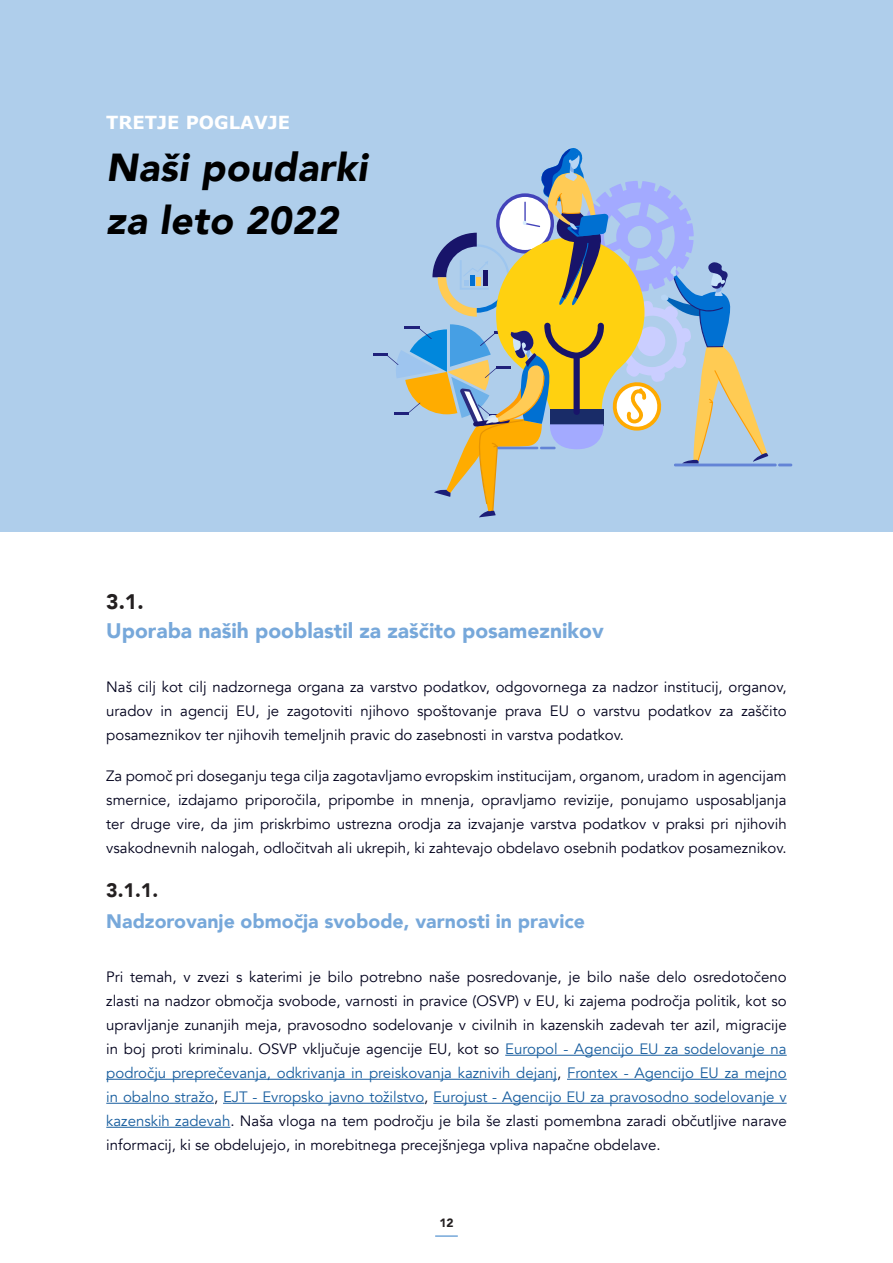
<style>
.page{position:relative;width:893px;height:1263px;background:#fff}
.page>*{position:absolute;margin:0;border:0;box-sizing:border-box;transform-origin:0 0}
.Chapter_Number{font:italic 900 39px "Avenir";letter-spacing:.01em;color:#000}
.EXC_Number{font:900 21px "Avenir";color:#77a8da}
.EXC_Number-2{font:900 21px "Avenir";color:#231f20}
.EXC_Number-3{font:900 19.5px/31.5px "Avenir";color:#77a8da}
.Chapter_Number-2{font:700 18px "Verdana";color:#fff}
.Body_text{font:15px/24px "Avenir";color:#01011c;text-align:justify}
.t1{font:900 12px "Avenir";color:#231f20}
.s1{color:#231f20}
.s2{color:#175d9e}
</style>
<div class="page">
<hr style="left:435px;top:1235px;width:23px;height:2px;background:#75a7d9">
<div style="left:0;top:0;width:893px;height:531px;background:#afceeb"></div>
<hr style="left:505px;top:1055px;width:282px;height:1px;background:#175d9e">
<hr style="left:106px;top:1079px;width:451px;height:1px;background:#175d9e">
<hr style="left:567px;top:1079px;width:220px;height:1px;background:#175d9e">
<hr style="left:106px;top:1103px;width:108px;height:1px;background:#175d9e">
<hr style="left:223px;top:1103px;width:201px;height:1px;background:#175d9e">
<hr style="left:433px;top:1103px;width:354px;height:1px;background:#175d9e">
<hr style="left:106px;top:1127px;width:124px;height:1px;background:#175d9e">
<svg style="left:373px;top:148px;width:395px;height:369px"></svg>
<hr style="left:674px;top:464px;width:103px;height:2px;background:#6384d6">
<svg style="left:778px;top:464px;width:14px;height:2px"></svg>
<p class="Chapter_Number-2" style="left:106px;top:110px;width:185px">TRETJE POGLAVJE</p>
<p class="Chapter_Number" style="left:106px;top:135px;width:263px">Naši poudarki</p>
<p class="Chapter_Number" style="left:106px;top:188px;width:234px">za leto 2022</p>
<p class="EXC_Number-2" style="left:106px;top:584px;width:39px">3.1.</p>
<p class="EXC_Number" style="left:106px;top:612px;width:499px">Uporaba naših pooblastil za zaščito posameznikov</p>
<p class="Body_text" style="left:106px;top:675px;width:682px">Naš cilj kot cilj nadzornega organa za varstvo podatkov, odgovornega za nadzor institucij, organov, uradov in agencij EU, je zagotoviti njihovo spoštovanje prava EU o varstvu podatkov za zaščito posameznikov ter njihovih temeljnih pravic do zasebnosti in varstva podatkov.</p>
<p class="Body_text" style="left:106px;top:764px;width:682px">Za pomoč pri doseganju tega cilja zagotavljamo evropskim institucijam, organom, uradom in agencijam smernice, izdajamo priporočila, pripombe in mnenja, opravljamo revizije, ponujamo usposabljanja ter druge vire, da jim priskrbimo ustrezna orodja za izvajanje varstva podatkov v praksi pri njihovih vsakodnevnih nalogah, odločitvah ali ukrepih, ki zahtevajo obdelavo osebnih podatkov posameznikov.</p>
<p class="EXC_Number-3" style="left:106px;top:874px;width:480px"><span class="s1">3.1.1.<br></span>Nadzorovanje območja svobode, varnosti in pravice</p>
<p class="Body_text" style="left:106px;top:965px;width:682px">Pri temah, v zvezi s katerimi je bilo potrebno naše posredovanje, je bilo naše delo osredotočeno zlasti na nadzor območja svobode, varnosti in pravice (OSVP) v EU, ki zajema področja politik, kot so upravljanje zunanjih meja, pravosodno sodelovanje v civilnih in kazenskih zadevah ter azil, migracije in boj proti kriminalu. OSVP vključuje agencije EU, kot so <span class="s2">Europol - Agencijo EU za sodelovanje na področju preprečevanja, odkrivanja in preiskovanja kaznivih dejanj</span>, <span class="s2">Frontex - Agencijo EU za mejno in obalno stražo</span>, <span class="s2">EJT - Evropsko javno tožilstvo</span>, <span class="s2">Eurojust - Agencijo EU za pravosodno sodelovanje v kazenskih zadevah</span>. Naša vloga na tem področju je bila še zlasti pomembna zaradi občutljive narave informacij, ki se obdelujejo, in morebitnega precejšnjega vpliva napačne obdelave.</p>
<p class="t1" style="left:439px;top:1213px;width:16px">12</p>
</div>
